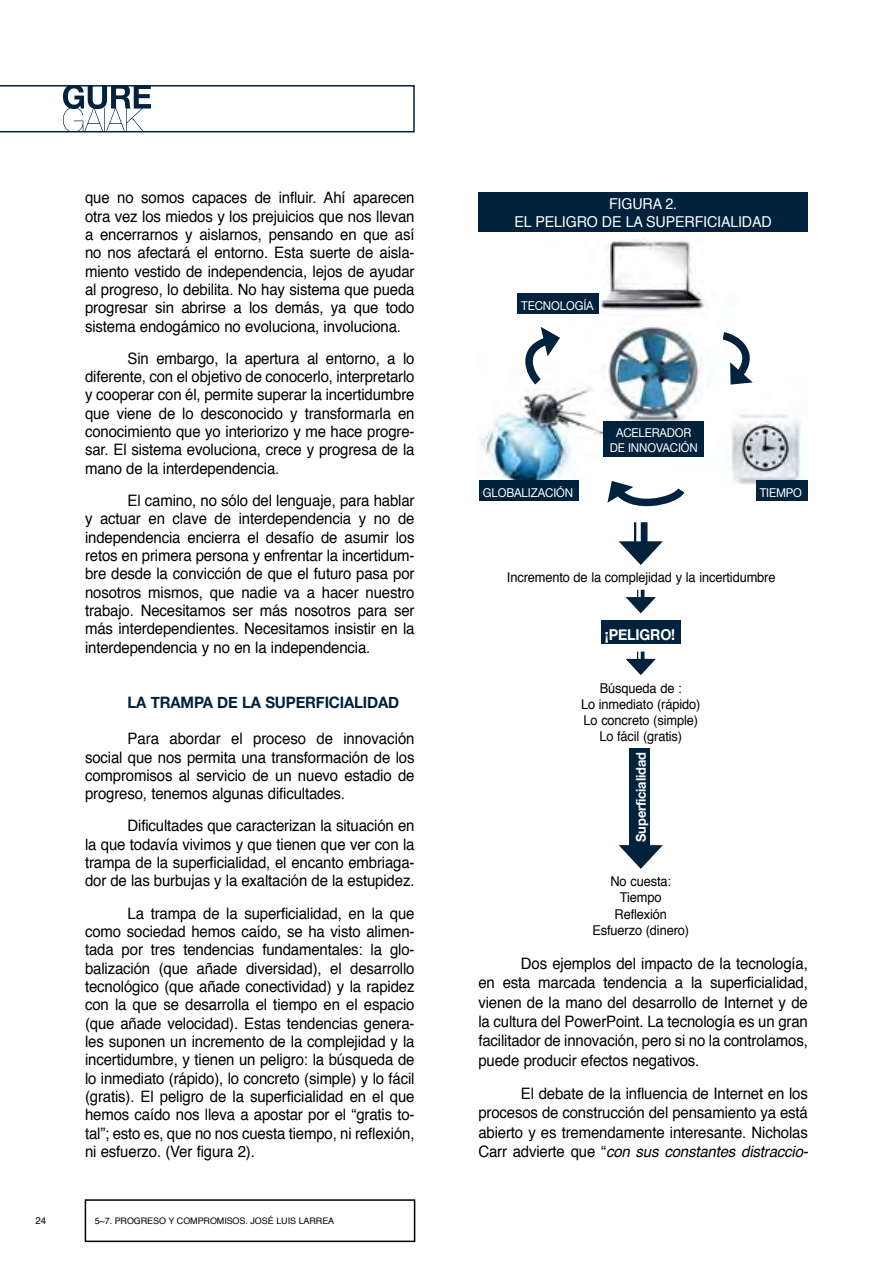
<style>
.page{position:relative;width:893px;height:1263px;background:#fff}
.page>*{position:absolute;margin:0;border:0;box-sizing:border-box;transform-origin:0 0}
.t1{font:15.75px/18.3px "Helvetica";letter-spacing:-.01em;color:#000;text-align:justify;scale:.95 1}
.t2{font:700 15.75px "Helvetica Neue";letter-spacing:-.01em;color:#00223c;scale:.95 1}
.t3{font:15px/18px "Helvetica";letter-spacing:-.01em;color:#fff;text-align:center;scale:.95 1}
.t4{font:700 15px "Helvetica Neue";color:#fff;scale:.95 1}
.t5{font:13.5px/16.2px "Helvetica";letter-spacing:-.01em;color:#000;text-align:center;scale:.95 1}
.t6{font:700 13.5px "Helvetica Neue";letter-spacing:-.01em;color:#fff;scale:.95 1}
.t7{font:12.15px/14.5px "Helvetica Neue";letter-spacing:-.01em;color:#fff;text-align:center;scale:.95 1}
.t8{font:9.75px "Helvetica";color:#000}
.t9{font:9px "Helvetica";letter-spacing:-.01em;color:#000}
.s1{font-style:italic}
</style>
<div class="page">
<svg style="left:0;top:85px;width:415px;height:47px"></svg>
<div style="left:85px;top:1199px;width:330px;height:43px;border:2px solid #000"></div>
<img style="left:478px;top:241px;width:330px;height:254px">
<div style="left:517px;top:293px;width:82px;height:21px;background:#00223c"></div>
<div style="left:603px;top:421px;width:101px;height:35px;background:#00223c"></div>
<div style="left:479px;top:480px;width:99px;height:21px;background:#00223c"></div>
<div style="left:756px;top:480px;width:51px;height:21px;background:#00223c"></div>
<svg style="left:518px;top:327px;width:42px;height:65px"></svg>
<svg style="left:715px;top:328px;width:44px;height:60px"></svg>
<svg style="left:607px;top:479px;width:84px;height:28px"></svg>
<div style="left:601px;top:621px;width:79px;height:23px;background:#00223c"></div>
<div style="left:641px;top:522px;width:6px;height:29px;background:#00223c"></div>
<hr style="left:634px;top:522px;width:2px;height:29px;background:#00223c">
<svg style="left:619px;top:541px;width:44px;height:24px"></svg>
<svg style="left:626px;top:651px;width:30px;height:24px"></svg>
<svg style="left:626px;top:590px;width:30px;height:23px"></svg>
<svg style="left:619px;top:845px;width:44px;height:24px"></svg>
<div style="left:629px;top:748px;width:21px;height:98px;background:#00223c"></div>
<div style="left:478px;top:193px;width:330px;height:39px;background:#00223c"></div>
<p class="t1" style="left:85px;top:189px;width:348px">que no somos capaces de influir. Ahí aparecen otra vez los miedos y los prejuicios que nos llevan a encerrarnos y aislarnos, pensando en que así no nos afectará el entorno. Esta suerte de aisla&shy;miento vestido de independencia, lejos de ayudar al progreso, lo debilita. No hay sistema que pueda progresar sin abrirse a los demás, ya que todo sistema endogámico no evoluciona, involuciona.</p>
<p class="t1" style="left:85px;top:349px;width:348px;text-indent:43px">Sin embargo, la apertura al entorno, a lo diferente, con el objetivo de conocerlo, interpretarlo y cooperar con él, permite superar la incertidumbre que viene de lo desconocido y transformarla en conocimiento que yo interiorizo y me hace progre&shy;sar. El sistema evoluciona, crece y progresa de la mano de la interdependencia.</p>
<p class="t1" style="left:85px;top:492px;width:348px;text-indent:43px">El camino, no sólo del lenguaje, para hablar y actuar en clave de interdependencia y no de independencia encierra el desafío de asumir los retos en primera persona y enfrentar la incertidum&shy;bre desde la convicción de que el futuro pasa por nosotros mismos, que nadie va a hacer nuestro trabajo. Necesitamos ser más nosotros para ser más interdependientes. Necesitamos insistir en la interdependencia y no en la independencia.</p>
<p class="t2" style="left:128px;top:692px;width:157px">LA TRAMPA DE LA SUP</p>
<p class="t2" style="left:296px;top:692px;width:111px">ERFICIALIDAD</p>
<p class="t1" style="left:85px;top:730px;width:348px;text-indent:43px">Para abordar el proceso de innovación social que nos permita una transformación de los compromisos al servicio de un nuevo estadio de progreso, tenemos algunas dificultades.</p>
<p class="t1" style="left:85px;top:817px;width:348px;text-indent:43px">Dificultades que caracterizan la situación en la que todavía vivimos y que tienen que ver con la trampa de la superficialidad, el encanto embriaga&shy;dor de las burbujas y la exaltación de la estupidez.</p>
<p class="t1" style="left:85px;top:904px;width:348px;text-indent:43px">La trampa de la superficialidad, en la que como sociedad hemos caído, se ha visto alimen&shy;tada por tres tendencias fundamentales: la glo&shy;balización (que añade diversidad), el desarrollo tecnológico (que añade conectividad) y la rapidez con la que se desarrolla el tiempo en el espacio (que añade velocidad). Estas tendencias genera&shy;les suponen un incremento de la complejidad y la incertidumbre, y tienen un peligro: la búsqueda de lo inmediato (rápido), lo concreto (simple) y lo fácil (gratis). El peligro de la superficialidad en el que hemos caído nos lleva a apostar por el “gratis to&shy;tal”; esto es, que no nos cuesta tiempo, ni reflexión, ni esfuerzo. (Ver figura 2).</p>
<p class="t8" style="left:36px;top:1213px;width:12px">24</p>
<p class="t9" style="left:95px;top:1214px;width:188px">5~7. Prog reso y compromisos. JOSÉ LUIS</p>
<p class="t9" style="left:299px;top:1214px;width:7px">LARR</p>
<p class="t9" style="left:322px;top:1214px;width:13px">EA</p>
<p class="t3" style="left:515px;top:195px;width:272px">Figura 2.<br>El pelig ro de la superficialidad</p>
<p class="t7" style="left:521px;top:298px;width:78px">TECNOLOGÍA</p>
<p class="t7" style="left:610px;top:425px;width:94px">ACELERADOR<br>DE INNOVACIÓN</p>
<p class="t7" style="left:483px;top:485px;width:97px">GLOBALIZACIÓN</p>
<p class="t7" style="left:760px;top:485px;width:46px">TIEMPO</p>
<p class="t5" style="left:507px;top:570px;width:284px">I ncremento de la complejidad y la incertidumbre</p>
<p class="t4" style="left:605px;top:625px;width:76px">¡PELIGRO!</p>
<p class="t5" style="left:581px;top:680px;width:127px">Búsqueda de :<br>Lo inmediato (rápido)<br>Lo concreto (simple)<br>Lo fácil (gratis)</p>
<p class="t6" style="left:633px;top:842px;width:96px;rotate:-90deg">SUPERFICIALIDAD</p>
<p class="t5" style="left:592px;top:874px;width:103px">No cuesta:<br>Tiempo<br>Reflexión<br>Esfuerzo (dinero)</p>
<p class="t1" style="left:478px;top:954px;width:348px;line-height:19.4px;text-indent:43px">Dos ejemplos del impacto de la tecnología, en esta marcada tendencia a la superficialidad, vienen de la mano del desarrollo de I nternet y de la cultura del PowerPoint. La tecnología es un gran facilitador de innovación, pero si no la controlamos, puede producir efectos negativos.</p>
<p class="t1" style="left:478px;top:1084px;width:349px;line-height:19.4px;text-indent:43px">El debate de la influencia de I nternet en los procesos de construcción del pensamiento ya está abierto y es tremendamente interesante. Nicholas Carr advierte que “<span class="s1">con sus constantes distraccio-</span></p>
</div>
